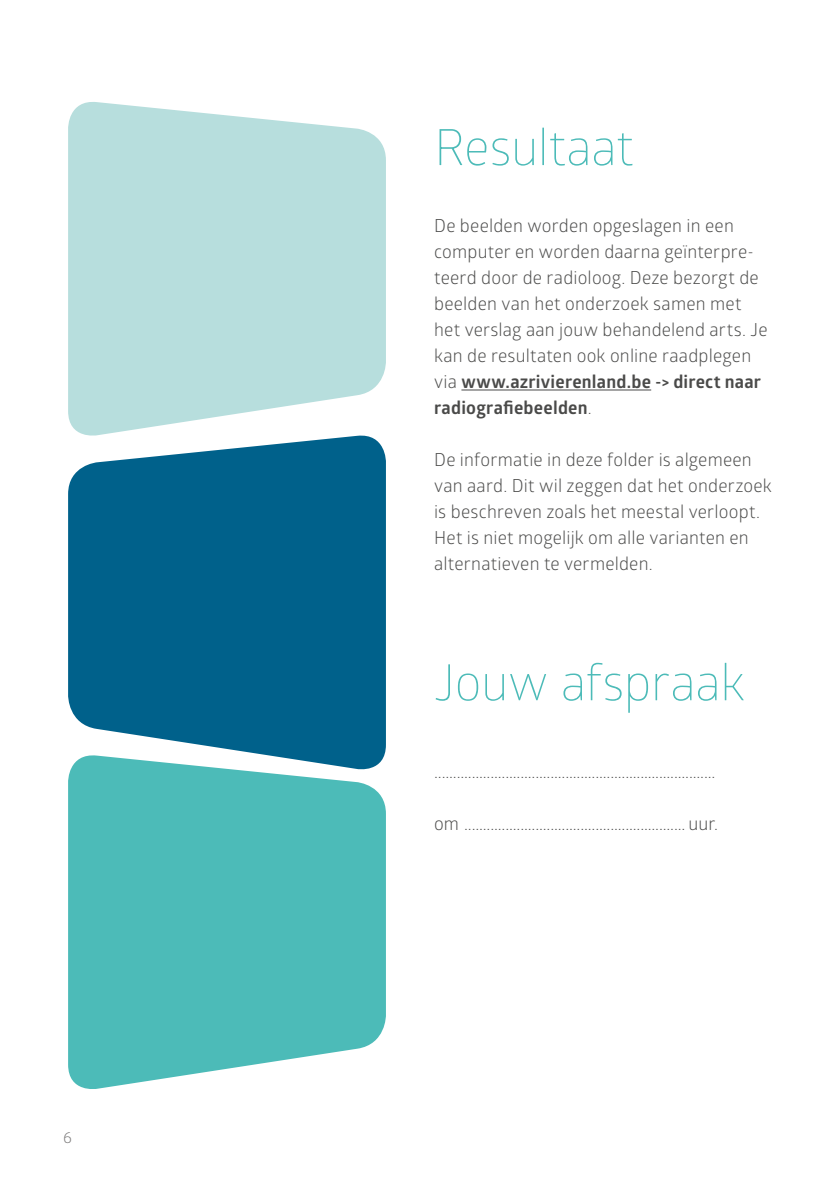
<style>
.page{position:relative;width:840px;height:1191px;background:#fff}
.page>*{position:absolute;margin:0;border:0;box-sizing:border-box;transform-origin:0 0}
.t1{font:300 50px "Glober";letter-spacing:-.01em;color:#4cbbb8}
.t2{font:18px/26px "Glober";letter-spacing:.01em;color:#4a4a49}
.t3{font:16px "Glober";color:#7c7b7b}
.s1{font-weight:700}
</style>
<div class="page">
<hr style="left:461px;top:389px;width:189px;height:1px;background:#4a4a49">
<svg style="left:68px;top:102px;width:318px;height:331px;background:#bee1e0"></svg>
<svg style="left:68px;top:433px;width:318px;height:319px;background:#146d94"></svg>
<svg style="left:68px;top:752px;width:318px;height:337px;background:#5dc0be"></svg>
<p class="t3" style="left:63px;top:1125px;width:10px">6</p>
<h1 class="t1" style="left:434px;top:112px;width:201px">Resultaat</h1>
<p class="t2" style="left:434px;top:212px;width:335px">De beelden worden opgeslagen in een computer en worden daarna geïnterpre&shy;teerd door de radioloog. Deze bezorgt de beelden van het onderzoek samen met het verslag aan jouw behandelend arts. Je kan de resultaten ook online raadplegen via <span class="s1">www.azrivierenland.be -&gt; direct naar radiografiebeelden</span>.</p>
<p class="t2" style="left:434px;top:446px;width:339px">De informatie in deze folder is algemeen van aard. Dit wil zeggen dat het onderzoek is beschreven zoals het meestal verloopt.<br>Het is niet mogelijk om alle varianten en alternatieven te vermelden.</p>
<h1 class="t1" style="left:434px;top:647px;width:312px">Jouw afspraak</h1>
<p class="t2" style="left:434px;top:758px;width:282px">...........................................................................</p>
<p class="t2" style="left:434px;top:810px;width:285px">om ........................................................... uur.</p>
</div>
